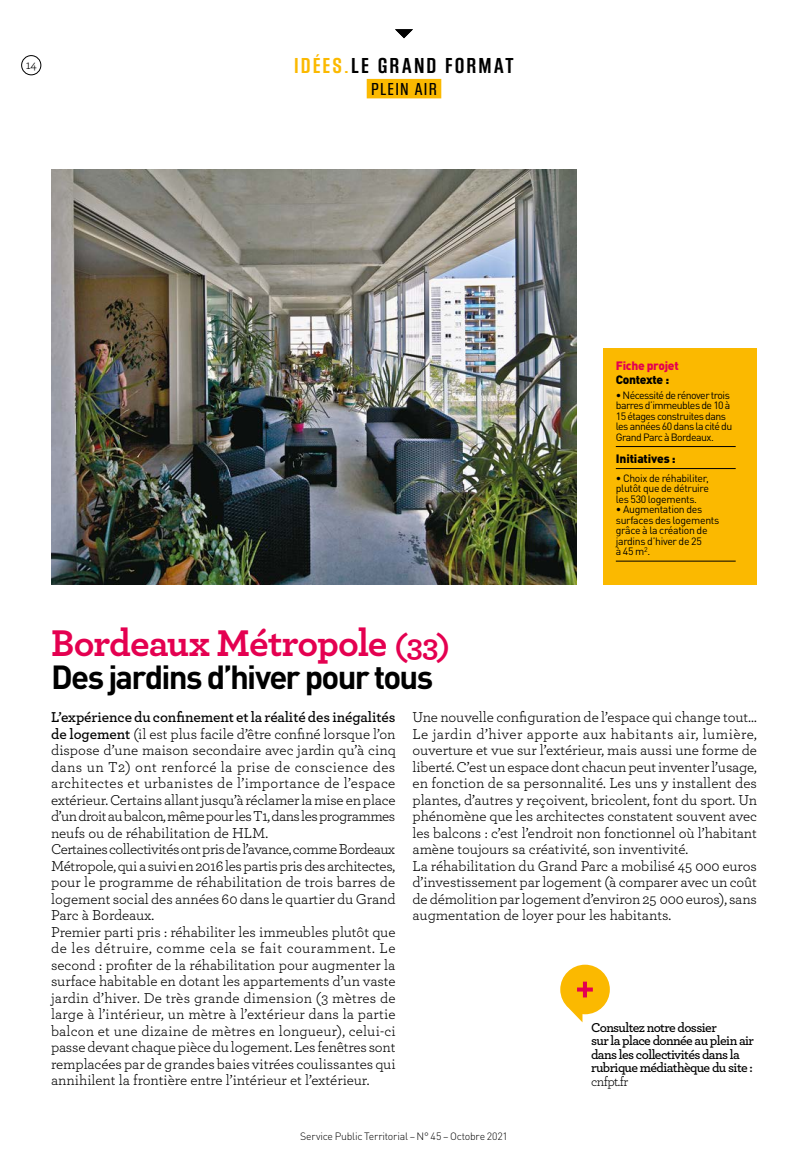
<style>
.page{position:relative;width:808px;height:1170px;background:#fff}
.page>*{position:absolute;margin:0;border:0;box-sizing:border-box;transform-origin:0 0}
.t1{font:700 39px "Archer";letter-spacing:-.03em;color:#e40050}
.t2{font:700 33px "DINOT";letter-spacing:-.055em;color:#000}
.t3{font:22.5px "Block Gothic Bold Cond";letter-spacing:.12em;color:#000}
.t4{font:18px "Block Gothic Med Cond";color:#000}
.t5{font:15px/16.5px "Archer";letter-spacing:-.005em;color:#000}
.t6{font:600 13.5px/13.5px "Archer";letter-spacing:-.04em;color:#000}
.t7{font:13.5px "Archer";letter-spacing:-.045em;color:#000}
.t8{font:12.75px "Archer";color:#000}
.t9{font:900 12px "DINOT";letter-spacing:-.01em;color:#000}
.t10{font:900 12px "DINOT";letter-spacing:-.02em;color:#e40050}
.t11{font:10.5px/10.5px "DINOT";letter-spacing:-.045em;color:#000}
.t12{font:300 10.5px "DINOT";letter-spacing:-.02em;color:#000}
.s1{color:#fbb900}
.s2{font-size:31.5px}
.s3{font-weight:600}
</style>
<div class="page">
<div style="left:21px;top:55px;width:20px;height:20px;border:1px solid #000;border-radius:50%"></div>
<div style="left:367px;top:79px;width:74px;height:19px;background:#fbb900"></div>
<svg style="left:395px;top:29px;width:18px;height:9px"></svg>
<div style="left:603px;top:348px;width:154px;height:237px;background:#fbb900"></div>
<hr style="left:616px;top:446px;width:120px;height:1px;background:#000">
<hr style="left:616px;top:468px;width:120px;height:1px;background:#000">
<hr style="left:616px;top:560px;width:120px;height:1px;background:#000">
<img style="left:51px;top:170px;width:525px;height:415px">
<svg style="left:560px;top:964px;width:50px;height:58px"></svg>
<p class="t8" style="left:26px;top:56px;width:12px">14</p>
<h3 class="t3" style="left:295px;top:54px;width:220px"><span class="s1">IDÉES.</span>LE GRAND FORMAT</h3>
<p class="t4" style="left:371px;top:80px;width:17px">PLEIN</p>
<p class="t4" style="left:415px;top:80px;width:8px">AIR</p>
<p class="t10" style="left:616px;top:358px;width:64px">Fiche projet</p>
<p class="t9" style="left:616px;top:371px;width:55px">Contexte :</p>
<p class="t11" style="left:616px;top:389px;width:118px">• Nécessité de rénover trois barres d’immeubles de 10 à<br>15 étages construites dans les années 60 dans la cité du<br>Grand Parc à Bordeaux.</p>
<p class="t9" style="left:616px;top:450px;width:61px">Initiatives :</p>
<p class="t11" style="left:616px;top:472px;width:95px;text-align:justify">• Choix de réhabiliter, plutôt que de détruire les 530 logements.</p>
<p class="t11" style="left:616px;top:504px;width:105px">• Augmentation des surfaces des logements grâce à la création de jardins d’hiver de 25<br>à 45 m<sup>2</sup>.</p>
<h1 class="t1" style="left:51px;top:618px;width:401px">Bordeaux Métropole <span class="s2">(33)</span></h1>
<h2 class="t2" style="left:51px;top:655px;width:384px">Des jardins d’hiver pour tous</h2>
<p class="t5" style="left:51px;top:708px;width:346px"><span class="s3">L’expérience du confinement et la réalité des inégalités de logement</span> (il est plus facile d’être confiné lorsque l’on dispose d’une maison secondaire avec jardin qu’à cinq dans un T2) ont renforcé la prise de conscience des architectes et urbanistes de l’importance de l’espace extérieur. Certains allant jusqu’à réclamer la mise en place d’un droit au balcon, même pour les T1, dans les programmes neufs ou de réhabilitation de HLM.<br>Certaines collectivités ont pris de l’avance, comme Bordeaux Métropole, qui a suivi en 2016 les partis pris des architectes, pour le programme de réhabilitation de trois barres de logement social des années 60 dans le quartier du Grand Parc à Bordeaux.<br>Premier parti pris : réhabiliter les immeubles plutôt que de les détruire, comme cela se fait couramment. Le second : profiter de la réhabilitation pour augmenter la surface habitable en dotant les appartements d’un vaste jardin d’hiver. De très grande dimension (3 mètres de large à l’intérieur, un mètre à l’extérieur dans la partie balcon et une dizaine de mètres en longueur), celui-ci passe devant chaque pièce du logement. Les fenêtres sont remplacées par de grandes baies vitrées coulissantes qui annihilent la frontière entre l’intérieur et l’extérieur.</p>
<p class="t5" style="left:412px;top:708px;width:346px">Une nouvelle configuration de l’espace qui change tout… Le jardin d’hiver apporte aux habitants air, lumière, ouverture et vue sur l’extérieur, mais aussi une forme de liberté. C’est un espace dont chacun peut inventer l’usage, en fonction de sa personnalité. Les uns y installent des plantes, d’autres y reçoivent, bricolent, font du sport. Un phénomène que les architectes constatent souvent avec les balcons : c’est l’endroit non fonctionnel où l’habitant amène toujours sa créativité, son inventivité.<br>La réhabilitation du Grand Parc a mobilisé 45 000 euros d’investissement par logement (à comparer avec un coût de démolition par logement d’environ 25 000 euros), sans augmentation de loyer pour les habitants.</p>
<p class="t6" style="left:591px;top:1019px;width:164px">Consultez notre dossier<br>sur la place donnée au plein air dans les collectivités dans la rubrique médiathèque du site :</p>
<p class="t7" style="left:591px;top:1072px;width:39px">cnfpt.fr</p>
<p class="t12" style="left:300px;top:1129px;width:209px">Service Public Territorial – N° 45 – Octobre 2021</p>
</div>
